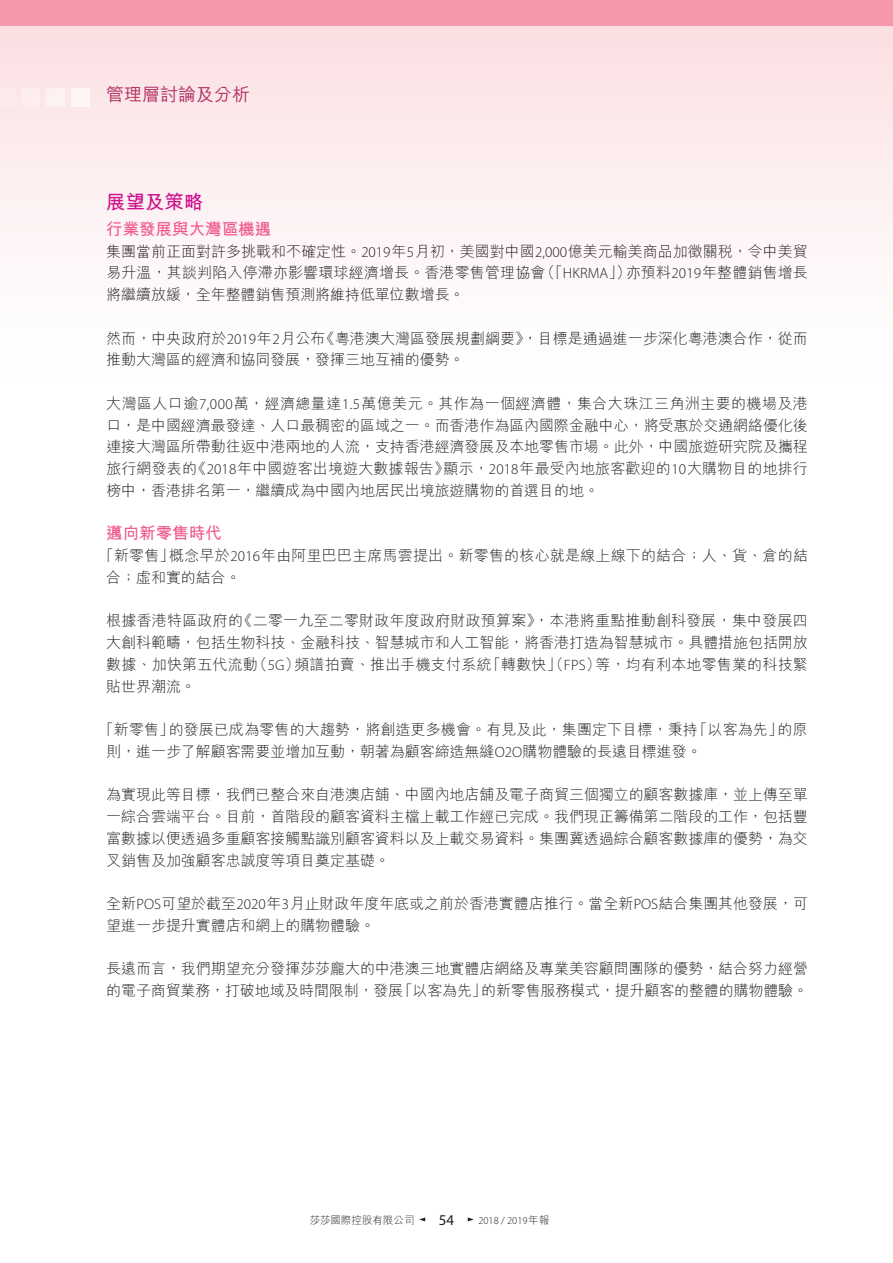
<style>
.page{position:relative;width:893px;height:1263px;background:#fff}
.page>*{position:absolute;margin:0;border:0;box-sizing:border-box;transform-origin:0 0}
.t1{font:700 19.5px "M Hei HK";letter-spacing:-.005em;color:#ce118c}
.t2{font:500 18px "M Hei HK";color:#b23467}
.t3{font:700 16.5px "M Hei HK";color:#f0588d}
.t4{font:300 15px/21.8px "M Hei HK";letter-spacing:-.005em;color:#231f20;text-align:justify}
.t5{font:300 15px/21.8px "M Hei HK";letter-spacing:.015em;color:#231f20}
.t6{font:15px "Myriad Pro";color:#231f20}
.t7{font:300 10.5px "Myriad Pro";color:#231f20}
.t8{font:300 10.5px "M Hei HK";color:#231f20}
.s1{font-family:"Myriad Pro"}
.s2{font-family:"M Hei HK"}
</style>
<div class="page">
<div style="left:0;top:0;width:893px;height:429px;background:linear-gradient(to bottom,#fbdfe1,#fff)"></div>
<div style="left:0;top:0;width:893px;height:26px;background:#f598aa"></div>
<div style="left:0;top:89px;width:15px;height:18px;background:#fcebed"></div>
<div style="left:22px;top:89px;width:18px;height:18px;background:#fceeef"></div>
<div style="left:46px;top:89px;width:18px;height:18px;background:#fdf2f3"></div>
<div style="left:71px;top:89px;width:18px;height:18px;background:#fdf5f6"></div>
<svg style="left:419px;top:1217px;width:6px;height:4px"></svg>
<svg style="left:468px;top:1217px;width:6px;height:4px"></svg>
<p class="t2" style="left:106px;top:81px;width:145px">管理層討論及分析</p>
<h1 class="t1" style="left:106px;top:187px;width:99px">展望及策略</h1>
<p class="t3" style="left:106px;top:217px;width:166px">行業發展與大灣區機遇</p>
<p class="t4" style="left:106px;top:240px;width:703px">集團當前正面對許多挑戰和不確定性。<span class="s1">2019</span>年<span class="s1">5</span>月初，美國對中國<span class="s1">2,000</span>億美元輸美商品加徵關稅，令中美貿易升溫，其談判陷入停滯亦影響環球經濟增長。香港零售管理協會（「<span class="s1">HKRMA</span>」）亦預料<span class="s1">2019</span>年整體銷售增長將繼續放緩，全年整體銷售預測將維持低單位數增長。</p>
<p class="t4" style="left:106px;top:327px;width:703px">然而，中央政府於<span class="s1">2019</span>年<span class="s1">2</span>月公布《粵港澳大灣區發展規劃綱要》，目標是通過進一步深化粵港澳合作，從而推動大灣區的經濟和協同發展，發揮三地互補的優勢。</p>
<p class="t4" style="left:106px;top:392px;width:703px">大灣區人口逾<span class="s1">7,000</span>萬，經濟總量達<span class="s1">1.5</span>萬億美元。其作為一個經濟體，集合大珠江三角洲主要的機場及港口，是中國經濟最發達、人口最稠密的區域之一。而香港作為區內國際金融中心，將受惠於交通網絡優化後連接大灣區所帶動往返中港兩地的人流，支持香港經濟發展及本地零售市場。此外，中國旅遊研究院及攜程旅行網發表的《<span class="s1">2018</span>年中國遊客出境遊大數據報告》顯示，<span class="s1">2018</span>年最受內地旅客歡迎的<span class="s1">10</span>大購物目的地排行榜中，香港排名第一，繼續成為中國內地居民出境旅遊購物的首選目的地。</p>
<p class="t3" style="left:106px;top:521px;width:117px">邁向新零售時代</p>
<p class="t5" style="left:106px;top:544px;width:703px;text-indent:-8px">「新零售」概念早於<span class="s1">2016</span>年由阿里巴巴主席馬雲提出。新零售的核心就是線上線下的結合；人、貨、倉的結合；虛和實的結合。</p>
<p class="t4" style="left:106px;top:609px;width:703px">根據香港特區政府的《二零一九至二零財政年度政府財政預算案》，本港將重點推動創科發展，集中發展四大創科範疇，包括生物科技、金融科技、智慧城市和人工智能，將香港打造為智慧城市。具體措施包括開放數據、加快第五代流動（<span class="s1">5G</span>）頻譜拍賣、推出手機支付系統「轉數快」（<span class="s1">FPS</span>）等，均有利本地零售業的科技緊貼世界潮流。</p>
<p class="t4" style="left:106px;top:718px;width:703px;text-indent:-8px">「新零售」的發展已成為零售的大趨勢，將創造更多機會。有見及此，集團定下目標，秉持「以客為先」的原則，進一步了解顧客需要並增加互動，朝著為顧客締造無縫<span class="s1">O2O</span>購物體驗的長遠目標進發。</p>
<p class="t4" style="left:106px;top:783px;width:703px">為實現此等目標，我們已整合來自港澳店舖、中國內地店舖及電子商貿三個獨立的顧客數據庫，並上傳至單一綜合雲端平台。目前，首階段的顧客資料主檔上載工作經已完成。我們現正籌備第二階段的工作，包括豐富數據以便透過多重顧客接觸點識別顧客資料以及上載交易資料。集團冀透過綜合顧客數據庫的優勢，為交叉銷售及加強顧客忠誠度等項目奠定基礎。</p>
<p class="t4" style="left:106px;top:892px;width:703px">全新<span class="s1">POS</span>可望於截至<span class="s1">2020</span>年<span class="s1">3</span>月止財政年度年底或之前於香港實體店推行。當全新<span class="s1">POS</span>結合集團其他發展，可望進一步提升實體店和網上的購物體驗。</p>
<p class="t4" style="left:106px;top:957px;width:703px">長遠而言，我們期望充分發揮莎莎龐大的中港澳三地實體店網絡及專業美容顧問團隊的優勢，結合努力經營的電子商貿業務，打破地域及時間限制，發展「以客為先」的新零售服務模式，提升顧客的整體的購物體驗。</p>
<p class="t8" style="left:310px;top:1212px;width:106px">莎莎國際控股有限公司</p>
<p class="t6" style="left:439px;top:1211px;width:17px">54</p>
<p class="t7" style="left:478px;top:1214px;width:72px">2018 / 2019<span class="s2">年報</span></p>
</div>
